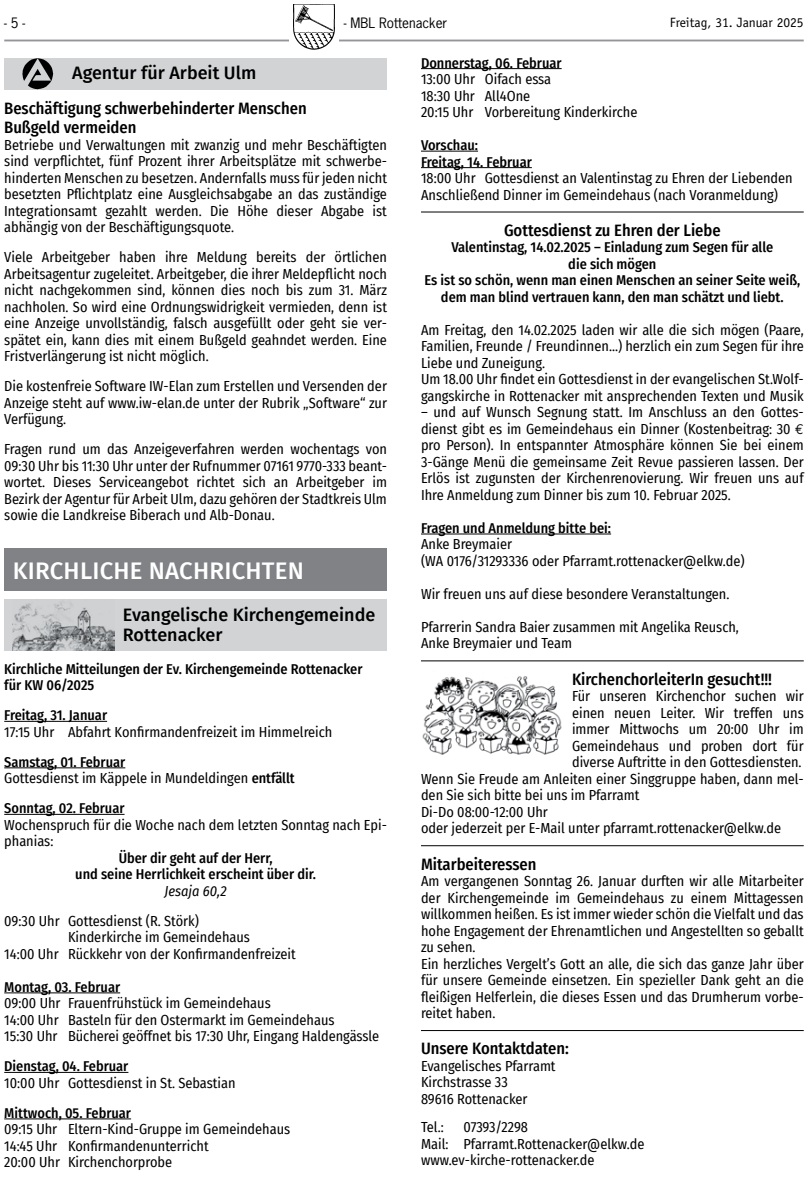
<style>
.page{position:relative;width:808px;height:1178px;background:#fff}
.page>*{position:absolute;margin:0;border:0;box-sizing:border-box;transform-origin:0 0}
.t1{font:500 24px "Fira Sans";letter-spacing:.01em;color:#fff}
.t2{font:500 18px/19.5px "Fira Sans";color:#000}
.t3{font:500 16.5px "Fira Sans Condensed";color:#000}
.Grundtext{font:14.25px/16.5px "Fira Sans Condensed";color:#000;text-align:justify}
.Grundtext-2{font:500 14.25px "Fira Sans Condensed";color:#000}
.Grundtext-3{font:italic 14.25px "Fira Sans Condensed";color:#000}
.t4{font:13.5px "Officina Sans";color:#000}
.t5{font:13.5px "News Gothic";color:#000}
.s1{font-family:"Euro Mono"}
.s2{font-weight:500}
</style>
<div class="page">
<hr style="left:4px;top:40px;width:800px;height:1px;background:#939598">
<img style="left:289px;top:4px;width:50px;height:46px">
<hr style="left:4px;top:721px;width:103px;height:1px;background:#000">
<hr style="left:4px;top:767px;width:121px;height:1px;background:#000">
<hr style="left:4px;top:814px;width:121px;height:1px;background:#000">
<hr style="left:4px;top:992px;width:116px;height:1px;background:#000">
<hr style="left:4px;top:1072px;width:124px;height:1px;background:#000">
<hr style="left:4px;top:1118px;width:127px;height:1px;background:#000">
<div style="left:4px;top:58px;width:383px;height:32px;background:#d1d3d4"></div>
<img style="left:22px;top:58px;width:32px;height:32px">
<div style="left:4px;top:548px;width:383px;height:43px;background:#808285"></div>
<div style="left:4px;top:600px;width:383px;height:51px;background:#d1d3d4"></div>
<img style="left:13px;top:601px;width:101px;height:50px">
<hr style="left:421px;top:68px;width:141px;height:1px;background:#000">
<hr style="left:421px;top:151px;width:57px;height:1px;background:#000">
<hr style="left:421px;top:167px;width:111px;height:1px;background:#000">
<hr style="left:421px;top:212px;width:383px;height:1px;background:#000">
<hr style="left:421px;top:534px;width:190px;height:1px;background:#000">
<hr style="left:421px;top:661px;width:383px;height:1px;background:#000">
<hr style="left:421px;top:845px;width:383px;height:1px;background:#000">
<hr style="left:421px;top:1030px;width:383px;height:1px;background:#000">
<img style="left:422px;top:676px;width:140px;height:79px">
<p class="t5" style="left:4px;top:15px;width:23px">- 5 -</p>
<p class="t5" style="left:344px;top:15px;width:105px">- MBL Rottenacker</p>
<p class="t4" style="left:670px;top:15px;width:135px">Freitag, 31. Januar 2025</p>
<p class="t2" style="left:72px;top:62px;width:186px">Agentur für Arbeit Ulm</p>
<p class="t3" style="left:4px;top:95px;width:304px">Beschäftigung schwerbehinderter Menschen</p>
<p class="t3" style="left:4px;top:114px;width:134px">Bußgeld vermeiden</p>
<p class="Grundtext" style="left:4px;top:136px;width:384px">Betriebe und Verwaltungen mit zwanzig und mehr Beschäftigten sind verpflichtet, fünf Prozent ihrer Arbeitsplätze mit schwerbe&shy;hinderten Menschen zu besetzen. Andernfalls muss für jeden nicht besetzten Pflichtplatz eine Ausgleichsabgabe an das zuständige Integrationsamt gezahlt werden. Die Höhe dieser Abgabe ist abhängig von der Beschäftigungsquote.</p>
<p class="Grundtext" style="left:4px;top:249px;width:384px">Viele Arbeitgeber haben ihre Meldung bereits der örtlichen Arbeitsagentur zugeleitet. Arbeitgeber, die ihrer Meldepflicht noch nicht nachgekommen sind, können dies noch bis zum 31. März nachholen. So wird eine Ordnungswidrigkeit vermieden, denn ist eine Anzeige unvollständig, falsch ausgefüllt oder geht sie ver&shy;spätet ein, kann dies mit einem Bußgeld geahndet werden. Eine Fristverlängerung ist nicht möglich.</p>
<p class="Grundtext" style="left:4px;top:378px;width:384px">Die kostenfreie Software IW-Elan zum Erstellen und Versenden der Anzeige steht auf www.iw-elan.de unter der Rubrik „Software“ zur Verfügung.</p>
<p class="Grundtext" style="left:4px;top:441px;width:384px">Fragen rund um das Anzeigeverfahren werden wochentags von 09:30 Uhr bis 11:30 Uhr unter der Rufnummer 07161 9770-333 beant&shy;wortet. Dieses Serviceangebot richtet sich an Arbeitgeber im Bezirk der Agentur für Arbeit Ulm, dazu gehören der Stadtkreis Ulm sowie die Landkreise Biberach und Alb-Donau.</p>
<p class="Grundtext-2" style="left:421px;top:51px;width:142px">Donnerstag, 06. Februar</p>
<p class="Grundtext" style="left:421px;top:70px;width:132px">13:00 Uhr Oifach essa</p>
<p class="Grundtext" style="left:421px;top:87px;width:111px">18:30 Uhr All4One</p>
<p class="Grundtext" style="left:421px;top:103px;width:218px">20:15 Uhr Vorbereitung Kinderkirche</p>
<p class="Grundtext-2" style="left:421px;top:134px;width:59px">Vorschau:</p>
<p class="Grundtext-2" style="left:421px;top:150px;width:112px">Freitag, 14. Februar</p>
<p class="Grundtext" style="left:421px;top:169px;width:373px">18:00 Uhr Gottesdienst an Valentinstag zu Ehren der Liebenden</p>
<p class="Grundtext" style="left:421px;top:186px;width:359px">Anschließend Dinner im Gemeindehaus (nach Voranmeldung)</p>
<p class="t3" style="left:504px;top:217px;width:218px">Gottesdienst zu Ehren der Liebe</p>
<p class="Grundtext-2" style="left:451px;top:236px;width:323px">Valentinstag, 14.02.2025 – Einladung zum Segen für alle</p>
<p class="Grundtext-2" style="left:568px;top:252px;width:90px">die sich mögen</p>
<p class="Grundtext-2" style="left:424px;top:269px;width:377px">Es ist so schön, wenn man einen Menschen an seiner Seite weiß,</p>
<p class="Grundtext-2" style="left:441px;top:285px;width:344px">dem man blind vertrauen kann, den man schätzt und liebt.</p>
<p class="Grundtext" style="left:421px;top:321px;width:384px">Am Freitag, den 14.02.2025 laden wir alle die sich mögen (Paare, Familien, Freunde / Freundinnen...) herzlich ein zum Segen für ihre Liebe und Zuneigung.</p>
<p class="Grundtext" style="left:421px;top:371px;width:384px">Um 18.00 Uhr findet ein Gottesdienst in der evangelischen St.Wolf&shy;gangskirche in Rottenacker mit ansprechenden Texten und Musik</p>
<p class="Grundtext" style="left:421px;top:404px;width:384px">– und auf Wunsch Segnung statt. Im Anschluss an den Gottes&shy;dienst gibt es im Gemeindehaus ein Dinner (Kostenbeitrag: 30 <span class="s1">€ </span>pro Person). In entspannter Atmosphäre können Sie bei einem 3-Gänge Menü die gemeinsame Zeit Revue passieren lassen. Der Erlös ist zugunsten der Kirchenrenovierung. Wir freuen uns auf Ihre Anmeldung zum Dinner bis zum 10. Februar 2025.</p>
<p class="Grundtext-2" style="left:421px;top:516px;width:192px">Fragen und Anmeldung bitte bei:</p>
<p class="Grundtext" style="left:421px;top:536px;width:93px">Anke Breymaier</p>
<p class="Grundtext" style="left:421px;top:552px;width:325px">(WA 0176/31293336 oder Pfarramt.rottenacker@elkw.de)</p>
<p class="Grundtext" style="left:421px;top:585px;width:310px">Wir freuen uns auf diese besondere Veranstaltungen.</p>
<p class="Grundtext" style="left:421px;top:618px;width:319px">Pfarrerin Sandra Baier zusammen mit Angelika Reusch,</p>
<p class="Grundtext" style="left:421px;top:635px;width:153px">Anke Breymaier und Team</p>
<p class="t3" style="left:572px;top:666px;width:201px">KirchenchorleiterIn gesucht!!!</p>
<p class="Grundtext" style="left:572px;top:688px;width:233px">Für unseren Kirchenchor suchen wir einen neuen Leiter. Wir treffen uns immer Mittwochs um 20:00 Uhr im Gemeindehaus und proben dort für diverse Auftritte in den Gottesdiensten.</p>
<p class="Grundtext" style="left:421px;top:770px;width:384px">Wenn Sie Freude am Anleiten einer Singgruppe haben, dann mel&shy;den Sie sich bitte bei uns im Pfarramt</p>
<p class="Grundtext" style="left:421px;top:803px;width:128px">Di-Do 08:00-12:00 Uhr</p>
<p class="Grundtext" style="left:421px;top:820px;width:362px">oder jederzeit per E-Mail unter pfarramt.rottenacker@elkw.de</p>
<p class="t3" style="left:421px;top:850px;width:117px">Mitarbeiteressen</p>
<p class="Grundtext" style="left:421px;top:872px;width:384px">Am vergangenen Sonntag 26. Januar durften wir alle Mitarbeiter der Kirchengemeinde im Gemeindehaus zu einem Mittagessen willkommen heißen. Es ist immer wieder schön die Vielfalt und das hohe Engagement der Ehrenamtlichen und Angestellten so geballt zu sehen.</p>
<p class="Grundtext" style="left:421px;top:955px;width:384px">Ein herzliches Vergelt’s Gott an alle, die sich das ganze Jahr über für unsere Gemeinde einsetzen. Ein spezieller Dank geht an die fleißigen Helferlein, die dieses Essen und das Drumherum vorbe&shy;reitet haben.</p>
<p class="t3" style="left:421px;top:1035px;width:149px">Unsere Kontaktdaten:</p>
<p class="Grundtext" style="left:421px;top:1057px;width:136px">Evangelisches Pfarramt</p>
<p class="Grundtext" style="left:421px;top:1074px;width:88px">Kirchstrasse 33</p>
<p class="Grundtext" style="left:421px;top:1090px;width:108px">89616 Rottenacker</p>
<p class="Grundtext" style="left:421px;top:1119px;width:24px">Tel.:</p>
<p class="Grundtext" style="left:463px;top:1119px;width:66px">07393/2298</p>
<p class="Grundtext" style="left:421px;top:1135px;width:225px">Mail: Pfarramt.Rottenacker@elkw.de</p>
<p class="Grundtext" style="left:421px;top:1152px;width:175px">www.ev-kirche-rottenacker.de</p>
<p class="t1" style="left:13px;top:551px;width:293px">KIRCHLICHE NACHRICHTEN</p>
<p class="t2" style="left:123px;top:604px;width:254px">Evangelische Kirchengemeinde<br>Rottenacker</p>
<p class="Grundtext-2" style="left:4px;top:657px;width:360px">Kirchliche Mitteilungen der Ev. Kirchengemeinde Rottenacker</p>
<p class="Grundtext-2" style="left:4px;top:674px;width:92px">für KW 06/2025</p>
<p class="Grundtext-2" style="left:4px;top:704px;width:104px">Freitag, 31. Januar</p>
<p class="Grundtext" style="left:4px;top:723px;width:330px">17:15 Uhr Abfahrt Konfirmandenfreizeit im Himmelreich</p>
<p class="Grundtext-2" style="left:4px;top:750px;width:123px">Samstag, 01. Februar</p>
<p class="Grundtext" style="left:4px;top:770px;width:292px">Gottesdienst im Käppele in Mundeldingen <span class="s2">entfällt</span></p>
<p class="Grundtext-2" style="left:4px;top:797px;width:122px">Sonntag, 02. Februar</p>
<p class="Grundtext" style="left:4px;top:816px;width:384px">Wochenspruch für die Woche nach dem letzten Sonntag nach Epi&shy;phanias:</p>
<p class="Grundtext-2" style="left:119px;top:846px;width:155px">Über dir geht auf der Herr,</p>
<p class="Grundtext-2" style="left:75px;top:863px;width:242px">und seine Herrlichkeit erscheint über dir.</p>
<p class="Grundtext-3" style="left:164px;top:880px;width:64px">Jesaja 60,2</p>
<p class="Grundtext" style="left:4px;top:912px;width:196px">09:30 Uhr Gottesdienst (R. Störk)</p>
<p class="Grundtext" style="left:68px;top:929px;width:183px">Kinderkirche im Gemeindehaus</p>
<p class="Grundtext" style="left:4px;top:945px;width:293px">14:00 Uhr Rückkehr von der Konfirmandenfreizeit</p>
<p class="Grundtext-2" style="left:4px;top:975px;width:117px">Montag, 03. Februar</p>
<p class="Grundtext" style="left:4px;top:995px;width:268px">09:00 Uhr Frauenfrühstück im Gemeindehaus</p>
<p class="Grundtext" style="left:4px;top:1011px;width:332px">14:00 Uhr Basteln für den Ostermarkt im Gemeindehaus</p>
<p class="Grundtext" style="left:4px;top:1028px;width:377px">15:30 Uhr Bücherei geöffnet bis 17:30 Uhr, Eingang Haldengässle</p>
<p class="Grundtext-2" style="left:4px;top:1055px;width:126px">Dienstag, 04. Februar</p>
<p class="Grundtext" style="left:4px;top:1074px;width:233px">10:00 Uhr Gottesdienst in St. Sebastian</p>
<p class="Grundtext-2" style="left:4px;top:1101px;width:128px">Mittwoch, 05. Februar</p>
<p class="Grundtext" style="left:4px;top:1121px;width:287px">09:15 Uhr Eltern-Kind-Gruppe im Gemeindehaus</p>
<p class="Grundtext" style="left:4px;top:1137px;width:206px">14:45 Uhr Konfirmandenunterricht</p>
<p class="Grundtext" style="left:4px;top:1154px;width:169px">20:00 Uhr Kirchenchorprobe</p>
</div>
